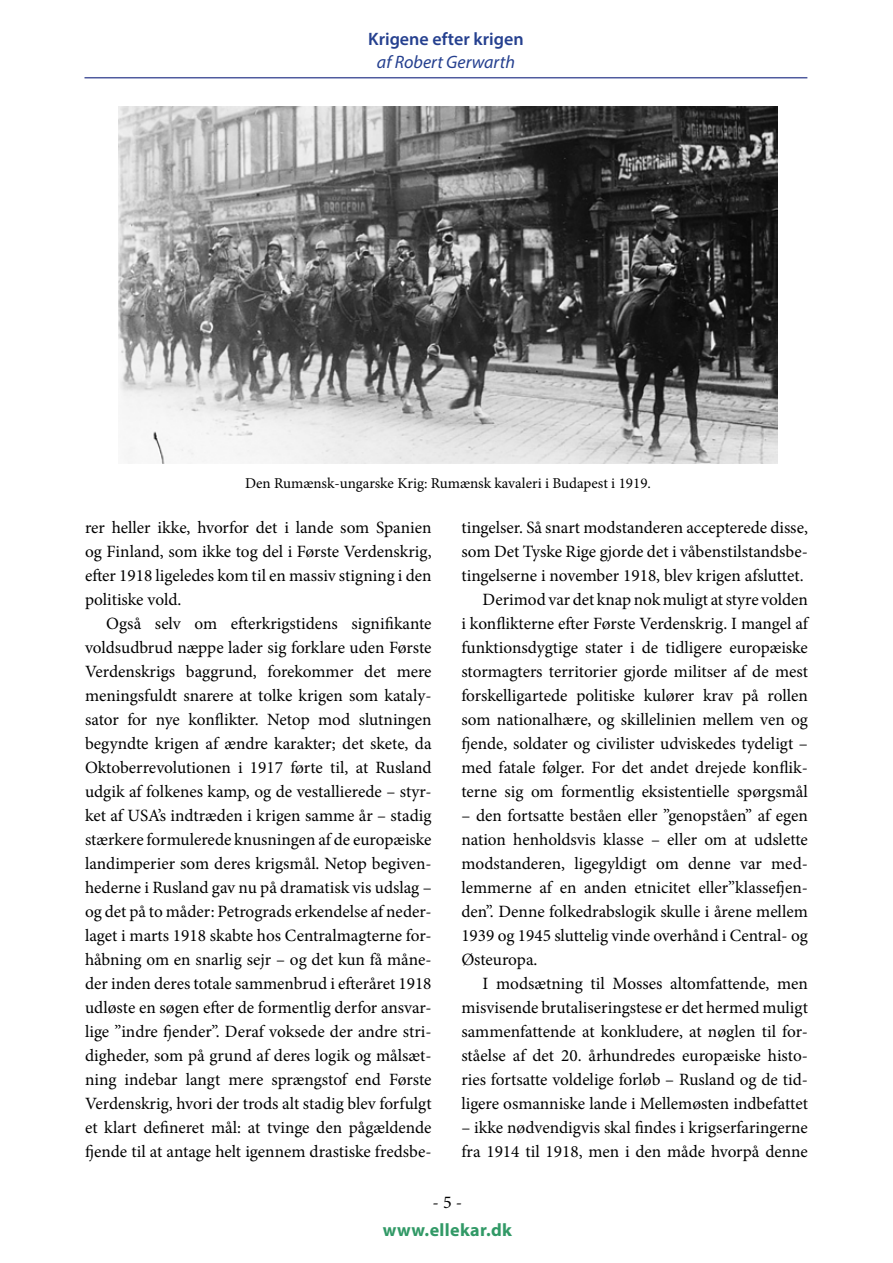
<style>
.page{position:relative;width:893px;height:1263px;background:#fff}
.page>*{position:absolute;margin:0;border:0;box-sizing:border-box;transform-origin:0 0}
.t1{font:600 18px "Myriad Pro";color:#25408f}
.t2{font:italic 18px "Myriad Pro";color:#25408f}
.t3{font:700 18px "Myriad Pro";letter-spacing:.02em;color:#319966}
.t4{font:18px "Minion Pro";color:#000}
.t5{font:17.25px/24px "Minion Pro";color:#000;text-align:justify}
.t6{font:15px "Minion Pro";color:#000}
</style>
<div class="page">
<hr style="left:84px;top:77px;width:723px;height:1px;background:#4f5b9e">
<img style="left:118px;top:106px;width:660px;height:358px">
<p class="t1" style="left:368px;top:28px;width:157px">Krigene efter krigen</p>
<p class="t2" style="left:377px;top:51px;width:140px">af Robert Gerwarth</p>
<p class="t6" style="left:245px;top:473px;width:407px">Den Rumænsk-ungarske Krig: Rumænsk kavaleri i Budapest i 1919.</p>
<p class="t5" style="left:85px;top:516px;width:348px">rer heller ikke, hvorfor det i lande som Spanien og Finland, som ikke tog del i Første Verdenskrig, efter 1918 ligeledes kom til en massiv stigning i den politiske vold.</p>
<p class="t5" style="left:85px;top:612px;width:348px;text-indent:21px">Også selv om efterkrigstidens signifikante voldsudbrud næppe lader sig forklare uden Første Verdenskrigs baggrund, forekommer det mere meningsfuldt snarere at tolke krigen som kataly&shy;sator for nye konflikter. Netop mod slutningen begyndte krigen af ændre karakter; det skete, da Oktoberrevolutionen i 1917 førte til, at Rusland udgik af folkenes kamp, og de vestallierede – styr&shy;ket af USA’s indtræden i krigen samme år – stadig stærkere formulerede knusningen af de europæiske landimperier som deres krigsmål. Netop begiven&shy;hederne i Rusland gav nu på dramatisk vis udslag – og det på to måder: Petrograds erkendelse af neder&shy;laget i marts 1918 skabte hos Centralmagterne for&shy;håbning om en snarlig sejr – og det kun få måne&shy;der inden deres totale sammenbrud i efteråret 1918 udløste en søgen efter de formentlig derfor ansvar&shy;lige ”indre fjender”. Deraf voksede der andre stri&shy;digheder, som på grund af deres logik og målsæt&shy;ning indebar langt mere sprængstof end Første Verdenskrig, hvori der trods alt stadig blev forfulgt et klart defineret mål: at tvinge den pågældende fjende til at antage helt igennem drastiske fredsbe-</p>
<p class="t5" style="left:461px;top:516px;width:348px;text-align:right">tingelser. Så snart modstanderen accepterede disse, som Det Tyske Rige gjorde det i våbenstilstandsbe&shy;tingelserne i november 1918, blev krigen afsluttet.<br>Derimod var det knap nok muligt at styre volden<br>i konflikterne efter Første Verdenskrig. I mangel af funktionsdygtige stater i de tidligere europæiske stormagters territorier gjorde militser af de mest forskelligartede politiske kulører krav på rollen som nationalhære, og skillelinien mellem ven og fjende, soldater og civilister udviskedes tydeligt – med fatale følger. For det andet drejede konflik&shy;terne sig om formentlig eksistentielle spørgsmål</p>
<p class="t5" style="left:461px;top:804px;width:348px">– den fortsatte beståen eller ”genopståen” af egen nation henholdsvis klasse – eller om at udslette modstanderen, ligegyldigt om denne var med&shy;lemmerne af en anden etnicitet eller”klassefjen&shy;den”. Denne folkedrabslogik skulle i årene mellem 1939 og 1945 sluttelig vinde overhånd i Central- og Østeuropa.</p>
<p class="t5" style="left:461px;top:972px;width:348px;text-indent:21px">I modsætning til Mosses altomfattende, men misvisende brutaliseringstese er det hermed muligt sammenfattende at konkludere, at nøglen til for&shy;ståelse af det 20. århundredes europæiske histo&shy;ries fortsatte voldelige forløb – Rusland og de tid&shy;ligere osmanniske lande i Mellemøsten indbefattet</p>
<p class="t5" style="left:461px;top:1116px;width:348px">– ikke nødvendigvis skal findes i krigserfaringerne fra 1914 til 1918, men i den måde hvorpå denne</p>
<p class="t4" style="left:432px;top:1190px;width:31px">- 5 -</p>
<p class="t3" style="left:383px;top:1218px;width:131px">www.ellekar.dk</p>
</div>
